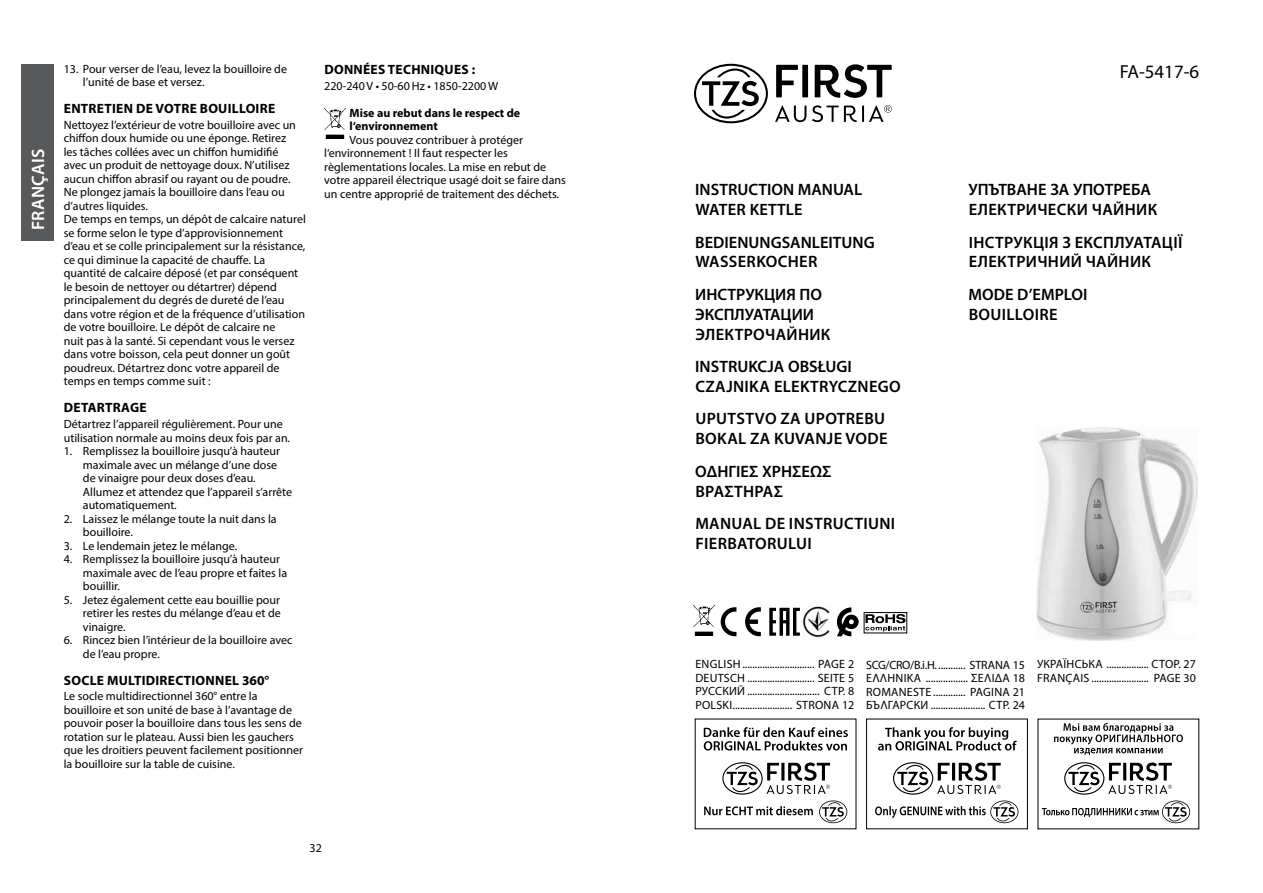
<style>
.page{position:relative;width:1263px;height:893px;background:#fff}
.page>*{position:absolute;margin:0;border:0;box-sizing:border-box;transform-origin:0 0}
.t1{font:18.9px "Myriad Pro";color:#000}
.t2{font:600 18px "Myriad Pro";letter-spacing:.02em;color:#fff}
.t3{font:600 16.5px/19.8px "Myriad Pro";letter-spacing:.02em;color:#000}
.t4{font:600 16.5px/19.8px "Myriad Pro";color:#000}
.t5{font:700 13.5px "Myriad Pro";letter-spacing:.02em;color:#000}
.t6{font:12px/13.5px "Myriad Pro";color:#000}
.t7{font:12px/13.5px "Myriad Pro";letter-spacing:.02em;color:#000}
.t8{font:700 12px/13.5px "Myriad Pro";color:#000}
</style>
<div class="page">
<svg style="left:776px;top:65px;width:22px;height:32px"></svg>
<div style="left:802px;top:65px;width:6px;height:32px;background:#000"></div>
<svg style="left:815px;top:64px;width:77px;height:34px"></svg>
<svg style="left:775px;top:106px;width:31px;height:16px"></svg>
<svg style="left:694px;top:64px;width:74px;height:59px"></svg>
<svg style="left:812px;top:105px;width:80px;height:17px"></svg>
<div style="left:866px;top:719px;width:162px;height:110px;border:1px solid #000"></div>
<svg style="left:704px;top:762px;width:143px;height:61px"></svg>
<svg style="left:875px;top:762px;width:143px;height:61px"></svg>
<svg style="left:1042px;top:762px;width:148px;height:61px"></svg>
<svg style="left:704px;top:727px;width:144px;height:23px"></svg>
<svg style="left:1054px;top:723px;width:129px;height:32px"></svg>
<svg style="left:878px;top:727px;width:139px;height:23px"></svg>
<img style="left:1037px;top:428px;width:160px;height:212px">
<svg style="left:721px;top:607px;width:40px;height:29px"></svg>
<svg style="left:769px;top:608px;width:31px;height:28px"></svg>
<img style="left:802px;top:606px;width:28px;height:31px">
<img style="left:693px;top:604px;width:22px;height:32px">
<div style="left:864px;top:612px;width:43px;height:21px;border:1px solid #000"></div>
<svg style="left:865px;top:614px;width:40px;height:17px"></svg>
<svg style="left:837px;top:607px;width:22px;height:29px"></svg>
<img style="left:324px;top:107px;width:22px;height:32px">
<div style="left:21px;top:64px;width:33px;height:177px;background:#58595b"></div>
<h2 class="t2" style="left:27px;top:230px;width:83px;rotate:-90deg">FRANÇAIS</h2>
<p class="t6" style="left:83px;top:62px;width:206px;text-indent:-19px">13. Pour verser de l’eau, levez la bouilloire de l’unité de base et versez.</p>
<p class="t5" style="left:64px;top:100px;width:213px">ENTRETIEN DE VOTRE BOUILLOIRE</p>
<p class="t6" style="left:64px;top:118px;width:244px">Nettoyez l’extérieur de votre bouilloire avec un chiffon doux humide ou une éponge. Retirez<br>les tâches collées avec un chiffon humidifié<br>avec un produit de nettoyage doux. N’utilisez aucun chiffon abrasif ou rayant ou de poudre.<br>Ne plongez jamais la bouilloire dans l’eau ou d’autres liquides.<br>De temps en temps, un dépôt de calcaire naturel se forme selon le type d’approvisionnement d’eau et se colle principalement sur la résistance, ce qui diminue la capacité de chauffe. La quantité de calcaire déposé (et par conséquent le besoin de nettoyer ou détartrer) dépend principalement du degrés de dureté de l’eau dans votre région et de la fréquence d’utilisation de votre bouilloire. Le dépôt de calcaire ne<br>nuit pas à la santé. Si cependant vous le versez dans votre boisson, cela peut donner un goût poudreux. Détartrez donc votre appareil de temps en temps comme suit :</p>
<p class="t5" style="left:64px;top:399px;width:84px">DETARTRAGE</p>
<p class="t6" style="left:64px;top:417px;width:228px">Détartrez l’appareil régulièrement. Pour une utilisation normale au moins deux fois par an.</p>
<p class="t6" style="left:83px;top:444px;width:211px;text-indent:-19px">1. Remplissez la bouilloire jusqu’à hauteur maximale avec un mélange d’une dose de vinaigre pour deux doses d’eau.<br>Allumez et attendez que l’appareil s’arrête automatiquement.</p>
<p class="t6" style="left:83px;top:512px;width:195px;text-indent:-19px">2. Laissez le mélange toute la nuit dans la bouilloire.</p>
<p class="t6" style="left:64px;top:539px;width:175px">3. Le lendemain jetez le mélange.</p>
<p class="t6" style="left:83px;top:552px;width:206px;text-indent:-19px">4. Remplissez la bouilloire jusqu’à hauteur maximale avec de l’eau propre et faites la bouillir.</p>
<p class="t6" style="left:83px;top:593px;width:199px;text-align:justify;text-indent:-19px">5. Jetez également cette eau bouillie pour retirer les restes du mélange d’eau et de vinaigre.</p>
<p class="t6" style="left:83px;top:633px;width:211px;text-indent:-19px">6. Rincez bien l’intérieur de la bouilloire avec de l’eau propre.</p>
<p class="t5" style="left:64px;top:671px;width:207px">SOCLE MULTIDIRECTIONNEL 360°</p>
<p class="t6" style="left:64px;top:689px;width:241px">Le socle multidirectionnel 360° entre la bouilloire et son unité de base à l’avantage de pouvoir poser la bouilloire dans tous les sens de rotation sur le plateau. Aussi bien les gauchers que les droitiers peuvent facilement positionner la bouilloire sur la table de cuisine.</p>
<p class="t5" style="left:324px;top:61px;width:152px">DONNÉES TECHNIQUES :</p>
<p class="t6" style="left:324px;top:79px;width:175px">220-240V • 50-60 Hz • 1850-2200W</p>
<p class="t8" style="left:350px;top:105px;width:172px">Mise au rebut dans le respect de l‘environnement</p>
<p class="t6" style="left:324px;top:133px;width:243px;text-indent:25px">Vous pouvez contribuer à protéger l‘environnement ! Il faut respecter les règlementations locales. La mise en rebut de votre appareil électrique usagé doit se faire dans un centre approprié de traitement des déchets.</p>
<p class="t6" style="left:310px;top:841px;width:14px">32</p>
<h3 class="t4" style="left:695px;top:179px;width:168px">INSTRUCTION MANUAL<br>WATER KETTLE</h3>
<h3 class="t4" style="left:695px;top:232px;width:181px">BEDIENUNGSANLEITUNG<br>WASSERKOCHER</h3>
<h3 class="t4" style="left:695px;top:284px;width:137px">ИНСТРУКЦИЯ ПО<br>ЭКСПЛУАТАЦИИ<br>ЭЛЕКТРОЧАЙНИК</h3>
<h3 class="t3" style="left:695px;top:356px;width:207px">INSTRUKCJA OBSŁUGI<br>CZAJNIKA ELEKTRYCZNEGO</h3>
<h3 class="t3" style="left:695px;top:409px;width:194px">UPUTSTVO ZA UPOTREBU<br>BOKAL ZA KUVANJE VODE</h3>
<h3 class="t4" style="left:695px;top:461px;width:138px">ΟΔΗΓΙΕΣ ΧΡΗΣΕΩΣ<br>ΒΡΑΣΤΗΡΑΣ</h3>
<h3 class="t3" style="left:695px;top:513px;width:201px">MANUAL DE INSTRUCTIUNI<br>FIERBATORULUI</h3>
<h1 class="t1" style="left:1120px;top:60px;width:81px">FA-5417-6</h1>
<h3 class="t3" style="left:968px;top:179px;width:190px">УПЪТВАНЕ ЗА УПОТРЕБА<br>ЕЛЕКТРИЧЕСКИ ЧАЙНИК</h3>
<h3 class="t3" style="left:969px;top:232px;width:215px">ІНСТРУКЦІЯ З ЕКСПЛУАТАЦІЇ<br>ЕЛЕКТРИЧНИЙ ЧАЙНИК</h3>
<h3 class="t4" style="left:968px;top:284px;width:120px">MODE D’EMPLOI<br>BOUILLOIRE</h3>
<p class="t6" style="left:695px;top:657px;width:160px;text-align:justify">ENGLISH............................. PAGE 2<br>DEUTSCH ........................... SEITE 5<br>РУССКИЙ ............................. СТР. 8<br>POLSKI........................ STRONA 12</p>
<p class="t6" style="left:866px;top:658px;width:160px;text-align:justify">SCG/CRO/B.i.H............ STRANA 15<br>ΕΛΛΗΝΙΚΑ ................. ΣΕΛΙΔΑ 18<br>ROMANESTE ............. PAGINA 21<br>БЪΛГАРСКИ ...................... СТР. 24</p>
<p class="t7" style="left:1037px;top:657px;width:160px">УКРАЇНСЬКА ................. СТОР. 27<br>FRANÇAIS ....................... PAGE 30</p>
</div>
